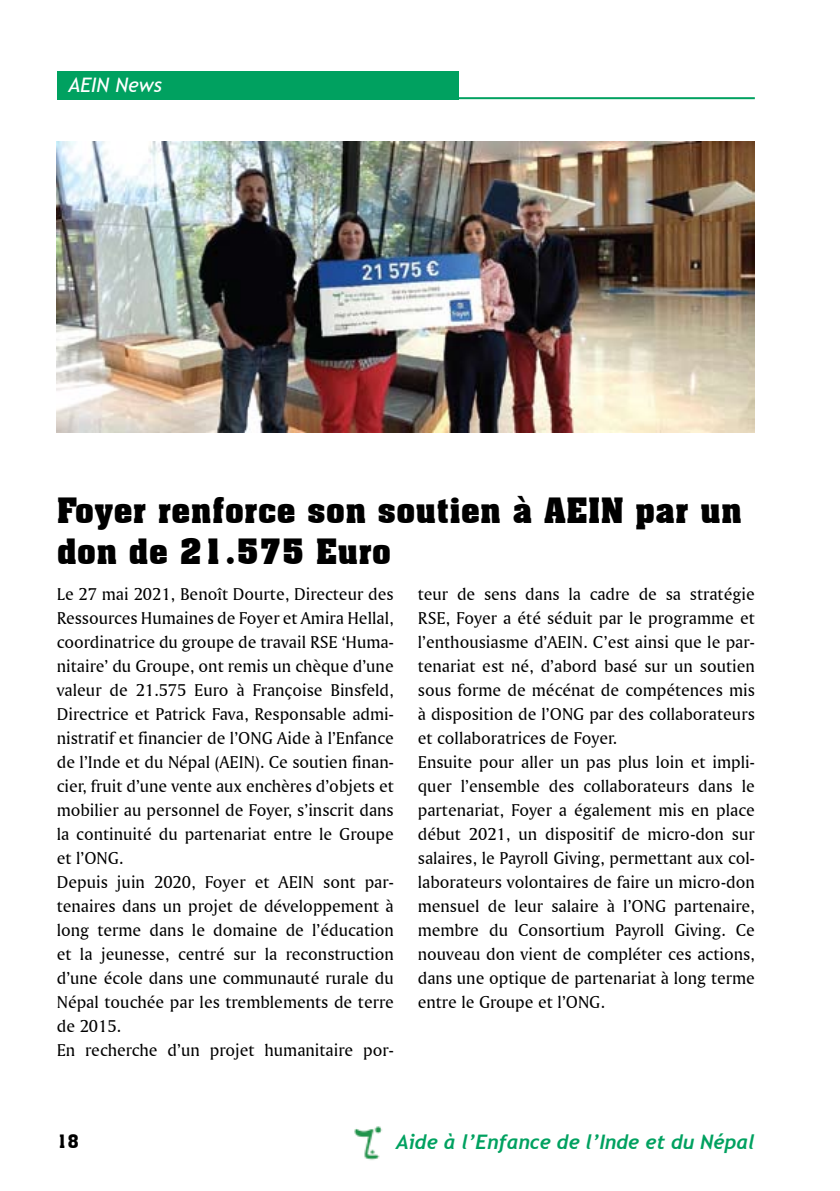
<style>
.page{position:relative;width:840px;height:1191px;background:#fff}
.page>*{position:absolute;margin:0;border:0;box-sizing:border-box;transform-origin:0 0}
.t1{font:700 34px/40.8px "Aachen BT";color:#000}
.t2{font:italic 700 20px "Trebuchet";color:#00a160}
.t3{font:italic 20px "Trebuchet MS";color:#fff}
.t4{font:18px/24px "Amerigo BT Roman A";color:#000}
.t5{font:18px "Aachen BT";color:#000}
</style>
<div class="page">
<img style="left:354px;top:1126px;width:28px;height:34px">
<hr style="left:405px;top:97px;width:349px;height:2px;background:#00a160">
<div style="left:57px;top:71px;width:401px;height:28px;background:#00a160"></div>
<img style="left:57px;top:142px;width:697px;height:290px">
<p class="t3" style="left:68px;top:73px;width:95px">AEIN News</p>
<h1 class="t1" style="left:57px;top:490px;width:686px">Foyer renforce son soutien à AEIN par un don de 21.575 Euro</h1>
<p class="t4" style="left:57px;top:582px;width:338px">Le 27 mai 2021, Benoît Dourte, Directeur des Ressources Humaines de Foyer et Amira Hellal, coordinatrice du groupe de travail RSE ‘Huma&shy;nitaire’ du Groupe, ont remis un chèque d’une valeur de 21.575 Euro à Françoise Binsfeld, Directrice et Patrick Fava, Responsable admi&shy;nistratif et financier de l’ONG Aide à l’Enfance de l’Inde et du Népal (AEIN). Ce soutien finan&shy;cier, fruit d’une vente aux enchères d’objets et mobilier au personnel de Foyer, s’inscrit dans la continuité du partenariat entre le Groupe et l’ONG.<br>Depuis juin 2020, Foyer et AEIN sont par&shy;tenaires dans un projet de développement à long terme dans le domaine de l’éducation et la jeunesse, centré sur la reconstruction d’une école dans une communauté rurale du Népal touchée par les tremblements de terre de 2015.<br>En recherche d’un projet humanitaire por-</p>
<p class="t4" style="left:417px;top:582px;width:338px">teur de sens dans la cadre de sa stratégie RSE, Foyer a été séduit par le programme et l’enthousiasme d’AEIN. C’est ainsi que le par&shy;tenariat est né, d’abord basé sur un soutien sous forme de mécénat de compétences mis à disposition de l’ONG par des collaborateurs et collaboratrices de Foyer.<br>Ensuite pour aller un pas plus loin et impli&shy;quer l’ensemble des collaborateurs dans le partenariat, Foyer a également mis en place début 2021, un dispositif de micro-don sur salaires, le Payroll Giving, permettant aux col&shy;laborateurs volontaires de faire un micro-don mensuel de leur salaire à l’ONG partenaire, membre du Consortium Payroll Giving. Ce nouveau don vient de compléter ces actions, dans une optique de partenariat à long terme entre le Groupe et l’ONG.</p>
<p class="t5" style="left:57px;top:1130px;width:23px">18</p>
<p class="t2" style="left:396px;top:1129px;width:360px">Aide à l’Enfance de l’Inde et du Népal</p>
</div>
